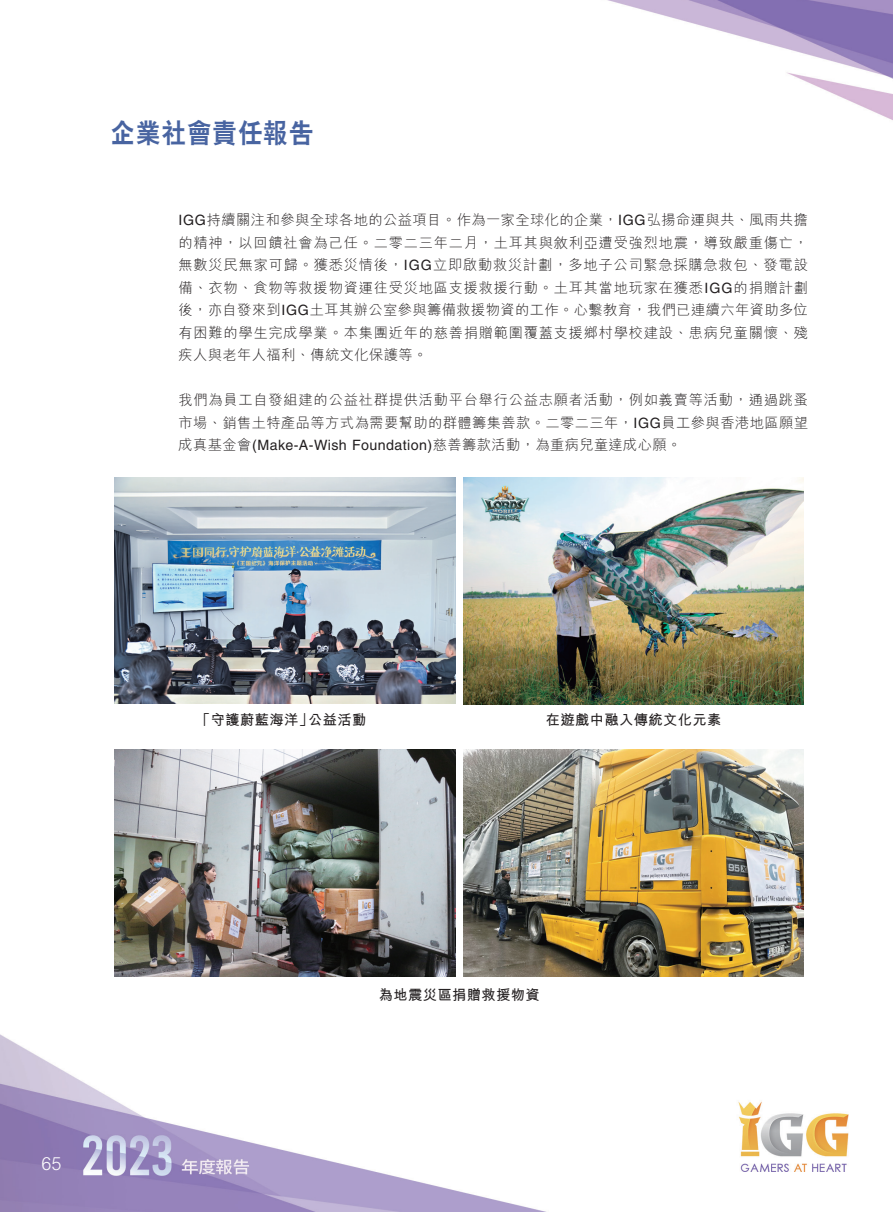
<style>
.page{position:relative;width:893px;height:1212px;background:#fff}
.page>*{position:absolute;margin:0;border:0;box-sizing:border-box;transform-origin:0 0}
.t1{font:800 27px "C Hei 2 HK";letter-spacing:.05em;color:#4864a1;scale:.9 1}
.t2{font:300 18px "M Hei HK";color:#fff}
.t3{font:300 14.25px/22.5px "M Hei HK";letter-spacing:.055em;color:#231f20;text-align:justify}
.t4{font:14.25px "Helvetica LT Std";letter-spacing:.03em;color:#231f20}
.t5{font:700 14.25px "M Hei HK";letter-spacing:.03em;color:#231f20}
.s1{font-family:"Helvetica LT Std";font-weight:400}
.s2{font-family:"M Hei HK";font-weight:300}
</style>
<div class="page">
<img style="left:0;top:0;width:893px;height:1212px">
<img style="left:115px;top:477px;width:340px;height:227px">
<img style="left:463px;top:477px;width:341px;height:227px">
<img style="left:115px;top:750px;width:340px;height:226px">
<img style="left:463px;top:750px;width:341px;height:226px">
<h1 class="t1" style="left:111px;top:115px;width:227px">企業社會責任報告</h1>
<p class="t3" style="left:179px;top:209px;width:631px"><span class="s1">IGG</span>持續關注和參與全球各地的公益項目。作為一家全球化的企業，<span class="s1">IGG</span>弘揚命運與共、風雨共擔的精神，以回饋社會為己任。二零二三年二月，土耳其與敘利亞遭受強烈地震，導致嚴重傷亡，無數災民無家可歸。獲悉災情後，<span class="s1">IGG</span>立即啟動救災計劃，多地子公司緊急採購急救包、發電設備、衣物、食物等救援物資運往受災地區支援救援行動。土耳其當地玩家在獲悉<span class="s1">IGG</span>的捐贈計劃後，亦自發來到<span class="s1">IGG</span>土耳其辦公室參與籌備救援物資的工作。心繫教育，我們已連續六年資助多位有困難的學生完成學業。本集團近年的慈善捐贈範圍覆蓋支援鄉村學校建設、患病兒童關懷、殘疾人與老年人福利、傳統文化保護等。</p>
<p class="t3" style="left:179px;top:389px;width:631px">我們為員工自發組建的公益社群提供活動平台舉行公益志願者活動，例如義賣等活動，通過跳蚤市場、銷售土特產品等方式為需要幫助的群體籌集善款。二零二三年，<span class="s1">IGG</span>員工參與香港地區願望</p>
<p class="t4" style="left:179px;top:437px;width:504px"><span class="s2">成真基金會</span>(Make A- -Wish Foundation)<span class="s2">慈善籌款活動，為重病兒童達成心願。</span></p>
<p class="t5" style="left:196px;top:709px;width:118px">「守護蔚藍海洋」</p>
<p class="t5" style="left:308px;top:709px;width:60px">公益活動</p>
<p class="t5" style="left:546px;top:709px;width:177px">在遊戲中融入傳統文化元素</p>
<p class="t2" style="left:41px;top:1154px;width:22px">65</p>
<p class="t5" style="left:379px;top:985px;width:162px">為地震災區捐贈救援物資</p>
</div>
